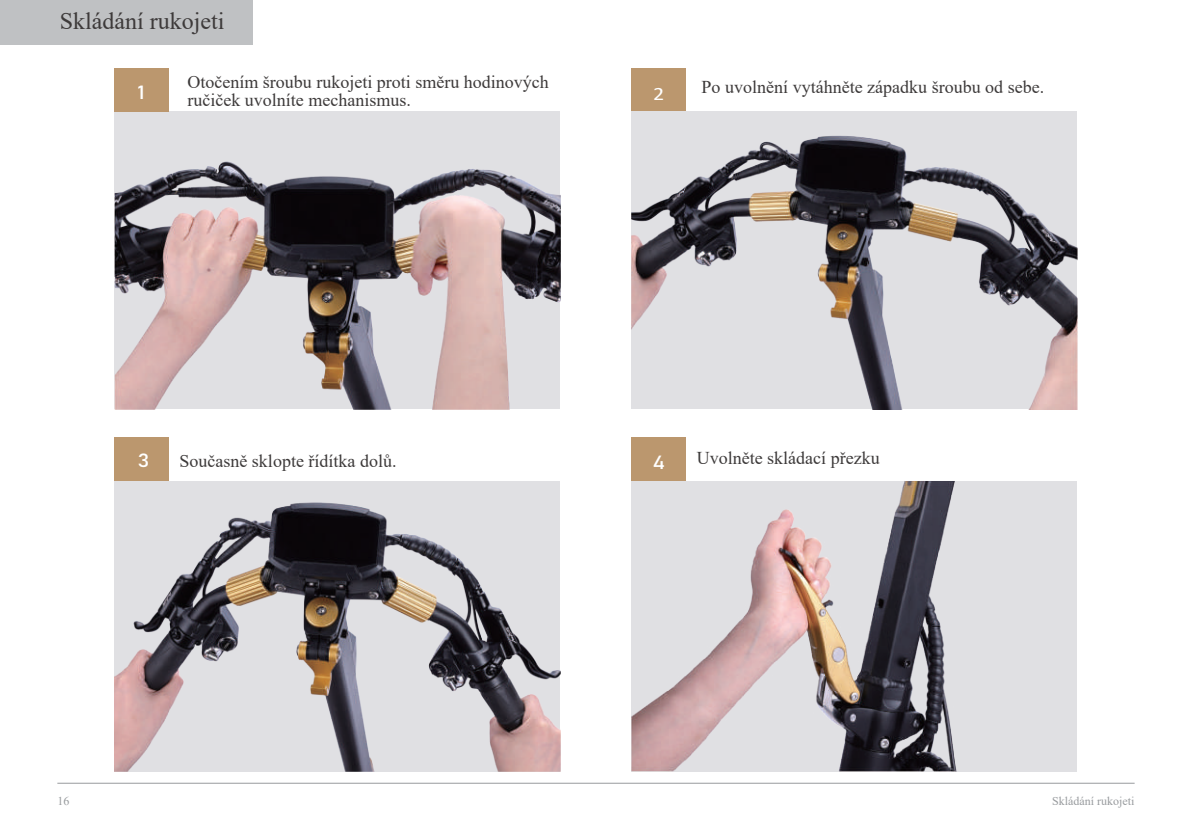
<style>
.page{position:relative;width:1191px;height:840px;background:#fff}
.page>*{position:absolute;margin:0;border:0;box-sizing:border-box;transform-origin:0 0}
.t1{font:24px "Times New Roman";color:#3d3a3a}
.t2{font:18.8px "Bahnschrift";color:#fff;scale:1.18 1}
.t3{font:18.8px "Calibri";color:#fff;scale:1.18 1}
.t4{font:18px/18px "Times New Roman";color:#3d3a3a}
.t5{font:12px "Times New Roman";color:#989b9e}
</style>
<div class="page">
<div style="left:631px;top:68px;width:55px;height:44px;background:#bb976e"></div>
<div style="left:115px;top:437px;width:54px;height:43px;background:#bb976e"></div>
<div style="left:631px;top:480px;width:446px;height:291px;background:#e0e0e3"></div>
<div style="left:114px;top:68px;width:54px;height:43px;background:#bb976e"></div>
<div style="left:631px;top:437px;width:55px;height:43px;background:#bb976e"></div>
<hr style="left:57px;top:782px;width:1077px;height:1px;background:#989b9e">
<div style="left:0;top:0;width:252px;height:44px;background:#bfc1c3"></div>
<img style="left:114px;top:111px;width:446px;height:298px">
<img style="left:631px;top:111px;width:446px;height:298px">
<img style="left:115px;top:480px;width:445px;height:291px">
<img style="left:631px;top:480px;width:435px;height:291px">
<h1 class="t1" style="left:60px;top:4px;width:166px">Skládání rukojeti</h1>
<p class="t2" style="left:138px;top:78px;width:8px">1</p>
<p class="t4" style="left:187px;top:72px;width:363px">Otočením šroubu rukojeti proti směru hodinových ručiček uvolníte mechanismus.</p>
<p class="t3" style="left:653px;top:80px;width:11px">2</p>
<p class="t4" style="left:701px;top:78px;width:344px">Po uvolnění vytáhněte západku šroubu od sebe.</p>
<p class="t2" style="left:138px;top:445px;width:11px">3</p>
<p class="t4" style="left:179px;top:451px;width:218px">Současně sklopte řídítka dolů.</p>
<p class="t2" style="left:652px;top:447px;width:12px">4</p>
<p class="t4" style="left:696px;top:448px;width:184px">Uvolněte skládací přezku</p>
<p class="t5" style="left:57px;top:791px;width:13px">16</p>
<p class="t5" style="left:1052px;top:791px;width:84px">Skládání rukojeti</p>
</div>
